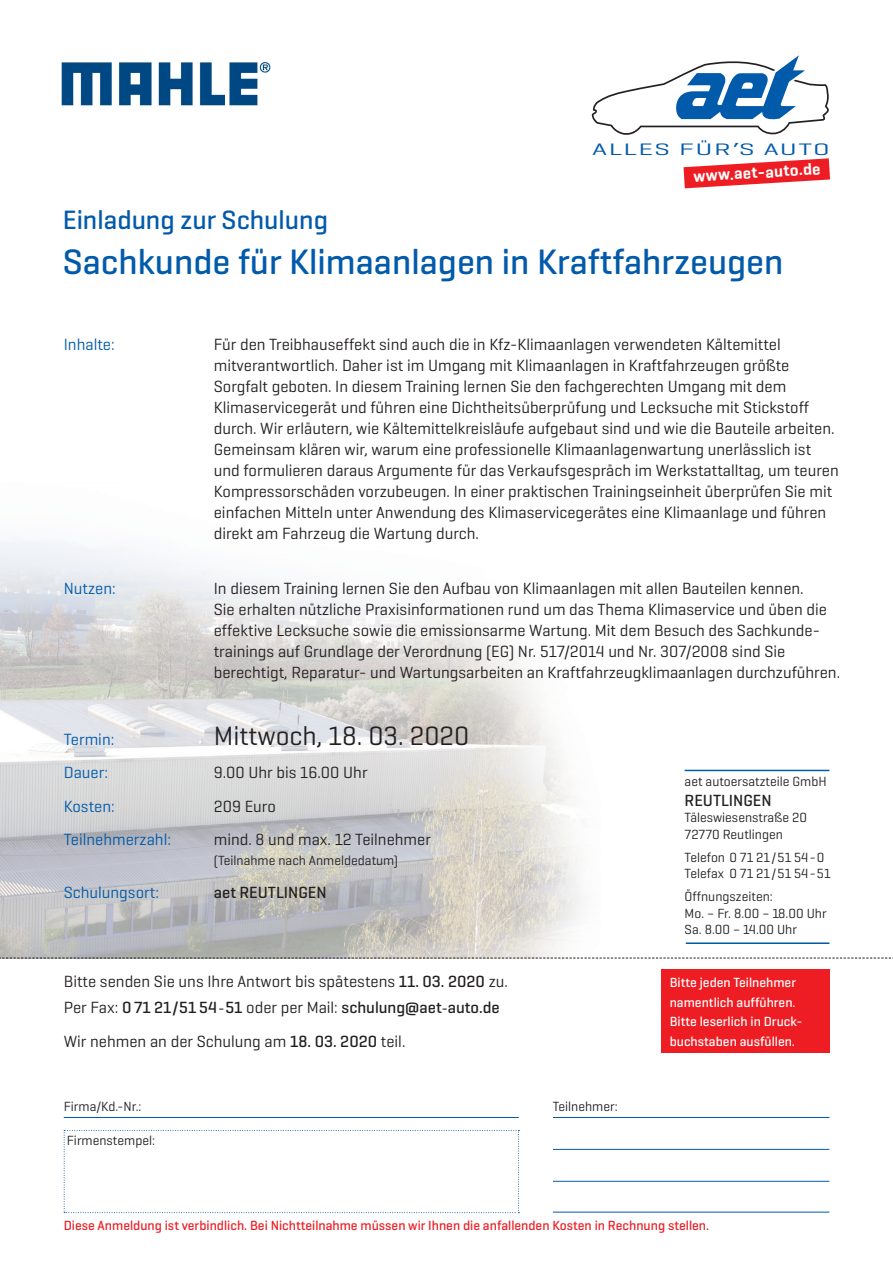
<style>
.page{position:relative;width:893px;height:1263px;background:#fff}
.page>*{position:absolute;margin:0;border:0;box-sizing:border-box;transform-origin:0 0}
.t1{font:500 36px "Geogrotesque";color:#015aaa}
.t2{font:500 27px "Geogrotesque";color:#015aaa}
.t3{font:27px "Geogrotesque";color:#231f20}
.t4{font:16.95px "Geogrotesque";letter-spacing:.05em;color:#015aaa;scale:1.67 1}
.t5{font:16.5px/21px "Geogrotesque";color:#231f20}
.t6{font:16.5px "Geogrotesque";color:#015aaa}
.t7{font:500 16.5px "Geogrotesque";color:#231f20}
.t8{font:600 16.5px "Geogrotesque";color:#fff}
.t9{font:13.5px "Geogrotesque";color:#231f20}
.t10{font:500 13.5px "Geogrotesque";color:#ee1d23}
.t11{font:500 13.5px/19.5px "Geogrotesque";color:#fff}
.s1{font-family:"Verdana";font-size:15.75px}
.s2{font-weight:500}
.s3{font-weight:500;font-size:13.5px}
</style>
<div class="page">
<img style="left:0;top:537px;width:613px;height:421px">
<hr style="left:553px;top:1117px;width:276px;height:1px;background:#015aaa">
<hr style="left:553px;top:1149px;width:276px;height:1px;background:#015aaa">
<hr style="left:553px;top:1181px;width:276px;height:1px;background:#015aaa">
<div style="left:661px;top:969px;width:168px;height:84px;background:#ee1d23"></div>
<hr style="left:64px;top:1117px;width:455px;height:1px;background:#015aaa">
<svg style="left:64px;top:1130px;width:455px;height:83px"></svg>
<hr style="left:553px;top:1212px;width:276px;height:1px;background:#015aaa">
<svg style="left:0;top:958px;width:893px;height:1px"></svg>
<svg style="left:591px;top:55px;width:238px;height:80px"></svg>
<hr style="left:685px;top:770px;width:144px;height:1px;background:#015aaa">
<hr style="left:686px;top:942px;width:143px;height:2px;background:#015aaa">
<svg style="left:683px;top:158px;width:147px;height:30px"></svg>
<img style="left:61px;top:62px;width:210px;height:44px">
<p class="t4" style="left:592px;top:138px;width:144px">ALLES FÜR<span class="s1">’</span>S AUTO</p>
<p class="t8" style="left:693px;top:165px;width:129px;rotate:-3deg">www.aet-auto.de</p>
<p class="t2" style="left:63px;top:203px;width:267px">Einladung zur Schulung</p>
<p class="t1" style="left:63px;top:240px;width:722px">Sachkunde für Klimaanlagen in Kraftfahrzeugen</p>
<p class="t6" style="left:64px;top:335px;width:52px">Inhalte:</p>
<p class="t5" style="left:214px;top:334px;width:626px">Für den Treibhauseffekt sind auch die in Kfz-Klimaanlagen verwendeten Kältemittel mitverantwortlich. Daher ist im Umgang mit Klimaanlagen in Kraftfahrzeugen größte Sorgfalt geboten. In diesem Training lernen Sie den fachgerechten Umgang mit dem Klimaservicegerät und führen eine Dichtheitsüberprüfung und Lecksuche mit Stickstoff durch. Wir erläutern, wie Kältemittelkreisläufe aufgebaut sind und wie die Bauteile arbeiten.<br>Gemeinsam klären wir, warum eine professionelle Klimaanlagenwartung unerlässlich ist und formulieren daraus Argumente für das Verkaufsgespräch im Werkstattalltag, um teuren Kompressorschäden vorzubeugen. In einer praktischen Trainingseinheit überprüfen Sie mit einfachen Mitteln unter Anwendung des Klimaservicegerätes eine Klimaanlage und führen direkt am Fahrzeug die Wartung durch.</p>
<p class="t6" style="left:64px;top:578px;width:53px">Nutzen:</p>
<p class="t5" style="left:214px;top:578px;width:628px">In diesem Training lernen Sie den Aufbau von Klimaanlagen mit allen Bauteilen kennen.<br>Sie erhalten nützliche Praxisinformationen rund um das Thema Klimaservice und üben die effektive Lecksuche sowie die emissionsarme Wartung. Mit dem Besuch des Sachkunde&shy;trainings auf Grundlage der Verordnung (EG) Nr. 517/2014 und Nr. 307/2008 sind Sie berechtigt, Reparatur- und Wartungsarbeiten an Kraftfahrzeugklimaanlagen durchzuführen.</p>
<p class="t6" style="left:64px;top:729px;width:52px">Termin:</p>
<p class="t3" style="left:214px;top:719px;width:257px">Mittwoch, 18. 03. 2020</p>
<p class="t6" style="left:64px;top:762px;width:46px">Dauer:</p>
<p class="t5" style="left:214px;top:762px;width:155px">9.00 Uhr bis 16.00 Uhr</p>
<p class="t6" style="left:64px;top:796px;width:53px">Kosten:</p>
<p class="t5" style="left:214px;top:795px;width:64px">209 Euro</p>
<p class="t6" style="left:64px;top:829px;width:109px">Teilnehmerzahl:</p>
<p class="t5" style="left:214px;top:828px;width:219px">mind. 8 und max. 12 Teilnehmer</p>
<p class="t9" style="left:214px;top:852px;width:186px">(Teilnahme nach Anmeldedatum)</p>
<p class="t6" style="left:64px;top:882px;width:97px">Schulungsort:</p>
<p class="t7" style="left:214px;top:882px;width:114px">aet REUTLINGEN</p>
<p class="t5" style="left:64px;top:968px;width:446px;line-height:25.5px">Bitte senden Sie uns Ihre Antwort bis spätestens <span class="s2">11. 03. 2020</span> zu.<br>Per Fax: <span class="s2">0 71 21/51 54</span><span class="s3">-</span><span class="s2">51</span> oder per Mail: <span class="s2">schulung@aet</span><span class="s3">-</span><span class="s2">auto.de</span></p>
<p class="t5" style="left:64px;top:1030px;width:343px">Wir nehmen an der Schulung am <span class="s2">18. 03. 2020</span> teil.</p>
<p class="t9" style="left:64px;top:1097px;width:79px">Firma/Kd.-Nr.:</p>
<p class="t9" style="left:553px;top:1097px;width:66px">Teilnehmer:</p>
<p class="t9" style="left:67px;top:1131px;width:90px">Firmenstempel:</p>
<p class="t9" style="left:685px;top:773px;width:144px">aet autoersatzteile GmbH</p>
<p class="t7" style="left:685px;top:790px;width:89px">REUTLINGEN</p>
<p class="t9" style="left:685px;top:809px;width:124px">Täleswiesenstraße 20</p>
<p class="t9" style="left:685px;top:826px;width:100px">72770 Reutlingen</p>
<p class="t9" style="left:685px;top:849px;width:141px">Telefon 0 71 21/51 54-0</p>
<p class="t9" style="left:685px;top:865px;width:148px">Telefax 0 71 21/51 54-51</p>
<p class="t9" style="left:685px;top:888px;width:90px">Öffnungszeiten:</p>
<p class="t9" style="left:685px;top:905px;width:144px">Mo. – Fr. 8.00 – 18.00 Uhr</p>
<p class="t9" style="left:685px;top:921px;width:114px">Sa. 8.00 – 14.00 Uhr</p>
<p class="t11" style="left:670px;top:972px;width:134px">Bitte jeden Teilnehmer namentlich aufführen.<br>Bitte leserlich in Druck&shy;buchstaben ausfüllen.</p>
<p class="t10" style="left:64px;top:1217px;width:647px">Diese Anmeldung ist verbindlich. Bei Nichtteilnahme müssen wir Ihnen die anfallenden Kosten in Rechnung stellen.</p>
</div>
